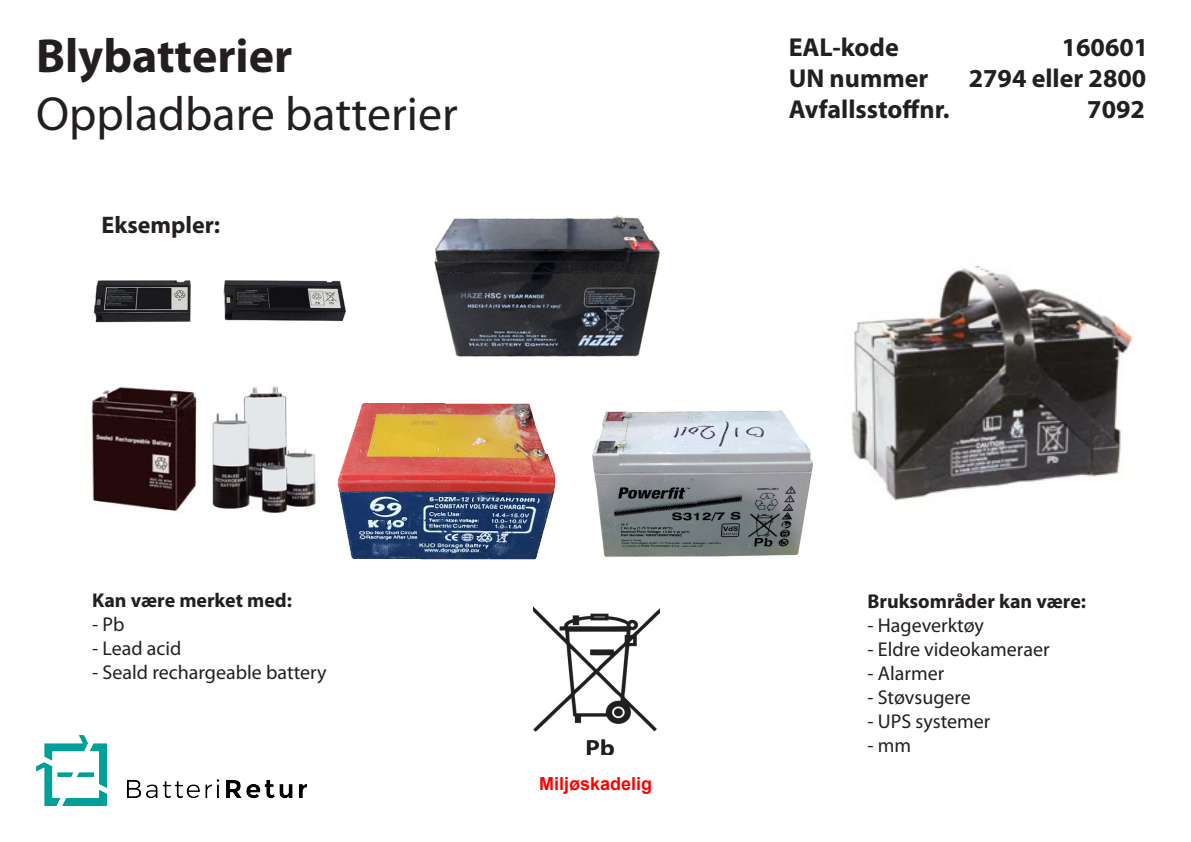
<style>
.page{position:relative;width:1191px;height:842px;background:#fff}
.page>*{position:absolute;margin:0;border:0;box-sizing:border-box;transform-origin:0 0}
.t1{font:48px "Myriad Pro";color:#231f20}
.t2{font:700 48px "Myriad Pro";color:#231f20}
.t3{font:700 26px "Myriad Pro";color:#231f20}
.t4{font:700 24px "Myriad Pro";color:#231f20}
.t5{font:20px "Myriad Pro";color:#231f20}
.t6{font:700 20px "Myriad Pro";color:#231f20}
.t7{font:700 18px "Arial";color:#f00}
</style>
<div class="page">
<svg style="left:534px;top:607px;width:125px;height:147px"></svg>
<img style="left:851px;top:266px;width:282px;height:235px">
<img style="left:93px;top:280px;width:253px;height:43px">
<img style="left:91px;top:387px;width:106px;height:126px">
<img style="left:212px;top:386px;width:104px;height:126px">
<img style="left:36px;top:735px;width:270px;height:71px">
<img style="left:338px;top:403px;width:218px;height:157px">
<img style="left:434px;top:215px;width:225px;height:141px">
<img style="left:592px;top:410px;width:221px;height:147px">
<p class="t2" style="left:36px;top:25px;width:258px">Blybatterier</p>
<p class="t1" style="left:36px;top:84px;width:423px">Oppladbare batterier</p>
<p class="t4" style="left:101px;top:209px;width:120px">Eksempler:</p>
<p class="t3" style="left:788px;top:30px;width:112px">EAL-kode</p>
<p class="t3" style="left:1061px;top:30px;width:88px">160601</p>
<p class="t3" style="left:788px;top:61px;width:141px">UN nummer</p>
<p class="t3" style="left:968px;top:61px;width:179px">2794 eller 2800</p>
<p class="t3" style="left:788px;top:92px;width:162px">Avfallsstoffnr.</p>
<p class="t3" style="left:1087px;top:92px;width:59px">7092</p>
<p class="t6" style="left:92px;top:587px;width:201px">Kan være merket med:</p>
<p class="t5" style="left:92px;top:612px;width:34px">- Pb</p>
<p class="t5" style="left:92px;top:636px;width:91px">- Lead acid</p>
<p class="t5" style="left:92px;top:660px;width:236px">- Seald rechargeable battery</p>
<p class="t7" style="left:539px;top:771px;width:115px">Miljøskadelig</p>
<p class="t6" style="left:867px;top:588px;width:220px">Bruksområder kan være:</p>
<p class="t5" style="left:867px;top:613px;width:118px">- Hageverktøy</p>
<p class="t5" style="left:867px;top:637px;width:184px">- Eldre videokameraer</p>
<p class="t5" style="left:867px;top:661px;width:78px">- Alarmer</p>
<p class="t5" style="left:867px;top:685px;width:105px">- Støvsugere</p>
<p class="t5" style="left:867px;top:709px;width:124px">- UPS systemer</p>
<p class="t5" style="left:867px;top:733px;width:45px">- mm</p>
</div>
